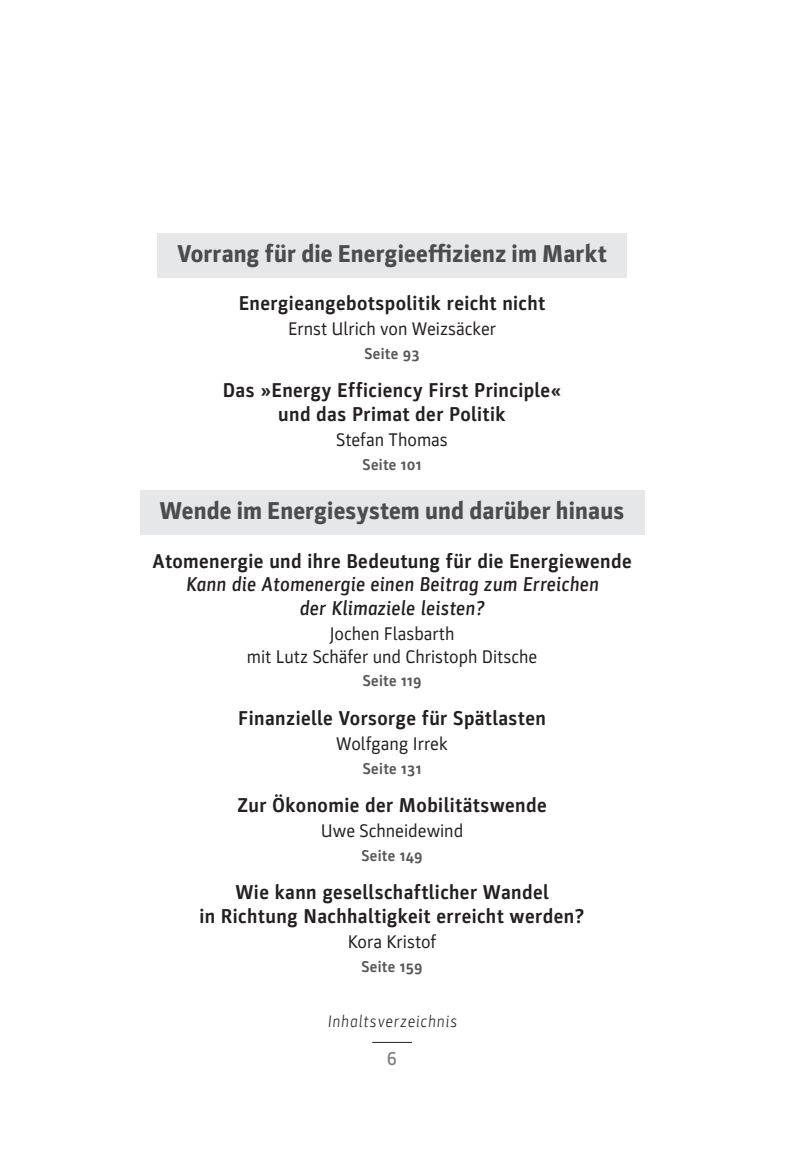
<style>
.page{position:relative;width:809px;height:1166px;background:#fff}
.page>*{position:absolute;margin:0;border:0;box-sizing:border-box;transform-origin:0 0}
.t1{font:800 24.5px "Parka";letter-spacing:.005em;color:#4b4c4d}
.t2{font:700 20.12px/23.6px "Parka";letter-spacing:.02em;color:#231f20;text-align:center}
.t3{font:italic 500 20.12px/23.6px "Parka";letter-spacing:.02em;color:#231f20;text-align:center}
.t4{font:500 19.25px "Parka";color:#808285}
.t5{font:18.38px/22.8px "Parka";color:#231f20;text-align:center}
.t6{font:italic 300 16.62px "Parka";letter-spacing:.055em;color:#231f20}
.t7{font:700 15.75px "Parka";letter-spacing:.02em;color:#57585a}
</style>
<div class="page">
<hr style="left:372px;top:1042px;width:40px;height:1px;background:#231f20">
<div style="left:157px;top:233px;width:470px;height:44px;background:#e6e7e9"></div>
<div style="left:140px;top:490px;width:504px;height:45px;background:#e6e7e9"></div>
<p class="t1" style="left:177px;top:240px;width:431px">Vorrang für die Energieeffizienz im Markt</p>
<p class="t2" style="left:239px;top:292px;width:308px">Energieangebotspolitik reicht nicht</p>
<p class="t5" style="left:288px;top:318px;width:210px">Ernst Ulrich von Weizsäcker</p>
<p class="t7" style="left:364px;top:345px;width:57px">Seite 93</p>
<p class="t2" style="left:223px;top:379px;width:340px">Das »Energy Efficiency First Principle« und das Primat der Politik</p>
<p class="t5" style="left:336px;top:429px;width:113px">Stefan Thomas</p>
<p class="t7" style="left:362px;top:456px;width:60px">Seite 101</p>
<p class="t1" style="left:159px;top:497px;width:466px">Wende im Energiesystem und darüber hinaus</p>
<p class="t2" style="left:152px;top:549px;width:481px">Atomenergie und ihre Bedeutung für die Energiewende</p>
<p class="t3" style="left:186px;top:572px;width:414px">Kann die Atomenergie einen Beitrag zum Erreichen der Klimaziele leisten?</p>
<p class="t5" style="left:247px;top:622px;width:292px">Jochen Flasbarth<br>mit Lutz Schäfer und Christoph Ditsche</p>
<p class="t7" style="left:363px;top:672px;width:60px">Seite 119</p>
<p class="t2" style="left:238px;top:706px;width:309px">Finanzielle Vorsorge für Spätlasten</p>
<p class="t5" style="left:336px;top:732px;width:113px">Wolfgang Irrek</p>
<p class="t7" style="left:363px;top:759px;width:60px">Seite 131</p>
<p class="t2" style="left:237px;top:793px;width:311px">Zur Ökonomie der Mobilitätswende</p>
<p class="t5" style="left:321px;top:820px;width:144px">Uwe Schneidewind</p>
<p class="t7" style="left:361px;top:846px;width:63px">Seite 149</p>
<p class="t2" style="left:199px;top:880px;width:387px">Wie kann gesellschaftlicher Wandel<br>in Richtung Nachhaltigkeit erreicht werden?</p>
<p class="t5" style="left:348px;top:930px;width:90px">Kora Kristof</p>
<p class="t7" style="left:361px;top:957px;width:63px">Seite 159</p>
<p class="t6" style="left:327px;top:1012px;width:131px">Inhaltsverzeichnis</p>
<p class="t4" style="left:387px;top:1048px;width:12px">6</p>
</div>
